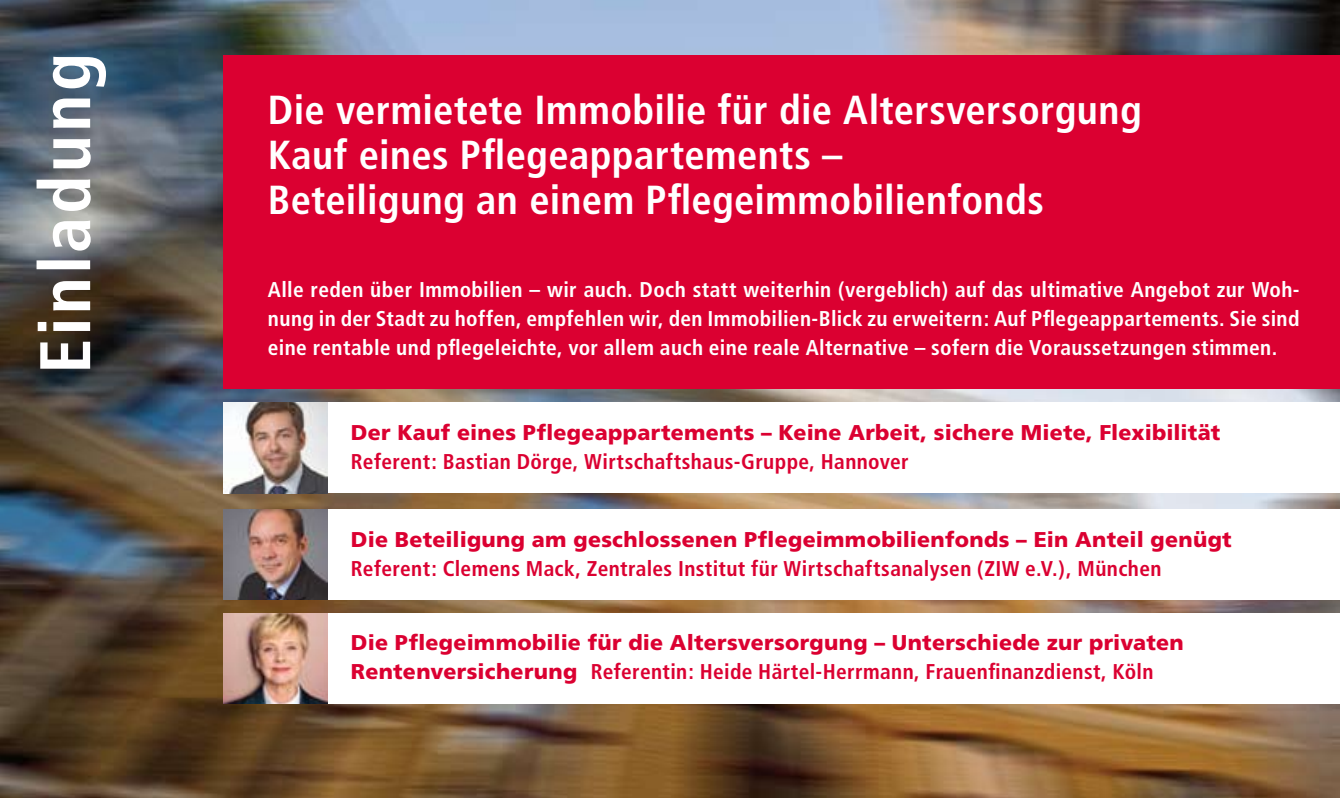
<style>
.page{position:relative;width:1340px;height:798px;background:#fff}
.page>*{position:absolute;margin:0;border:0;box-sizing:border-box;transform-origin:0 0}
.t1{font:700 condensed 40.5px/45px "Frutiger";letter-spacing:.01em;color:#fff}
.t2{font:700 condensed 21.38px/29.2px "Frutiger";letter-spacing:.015em;color:#fff;text-align:justify}
.t3{font:700 condensed 21.38px "Frutiger";letter-spacing:.015em;color:#db0031}
.t4{font:900 21.38px "Frutiger CE";letter-spacing:.01em;color:#db0031}
.s1{font-family:"Frutiger CE";font-weight:900;font-stretch:normal}
</style>
<div class="page">
<img style="left:0;top:0;width:1339px;height:797px">
<div style="left:223px;top:55px;width:1116px;height:333px;background:#db0031"></div>
<div style="left:327px;top:402px;width:1012px;height:91px;background:#fff"></div>
<div style="left:328px;top:509px;width:1011px;height:90px;background:#fff"></div>
<div style="left:328px;top:613px;width:1011px;height:90px;background:#fff"></div>
<svg style="left:37px;top:57px;width:69px;height:311px"></svg>
<img style="left:223px;top:402px;width:104px;height:91px">
<img style="left:223px;top:509px;width:105px;height:90px">
<img style="left:223px;top:613px;width:105px;height:90px">
<h1 class="t1" style="left:268px;top:87px;width:875px">Die vermietete Immobilie für die Altersversorgung<br>Kauf eines Pflegeappartements –<br>Beteiligung an einem Pflegeimmobilienfonds</h1>
<p class="t2" style="left:268px;top:275px;width:1033px">Alle reden über Immobilien – wir auch. Doch statt weiterhin (vergeblich) auf das ultimative Angebot zur Woh&shy;nung in der Stadt zu hoffen, empfehlen wir, den Immobilien-Blick zu erweitern: Auf Pflegeappartements. Sie sind eine rentable und pflegeleichte, vor allem auch eine reale Alternative – sofern die Voraussetzungen stimmen.</p>
<p class="t4" style="left:351px;top:419px;width:871px">Der Kauf eines Pflegeappartements – Keine Arbeit, sichere Miete, Flexibilität</p>
<p class="t3" style="left:351px;top:449px;width:559px">Referent: Bastian Dörge, Wirtschaftshaus-Gruppe, Hannover</p>
<p class="t4" style="left:351px;top:526px;width:882px">Die Beteiligung am geschlossenen Pflegeimmobilienfonds – Ein Anteil genügt</p>
<p class="t3" style="left:351px;top:556px;width:812px">Referent: Clemens Mack, Zentrales Institut für Wirtschaftsanalysen (ZIW e.V.), München</p>
<p class="t4" style="left:351px;top:629px;width:834px">Die Pflegeimmobilie für die Altersversorgung – Unterschiede zur privaten</p>
<p class="t3" style="left:351px;top:659px;width:804px"><span class="s1">Rentenversicherung</span> Referentin: Heide Härtel-Herrmann, Frauenfinanzdienst, Köln</p>
</div>
